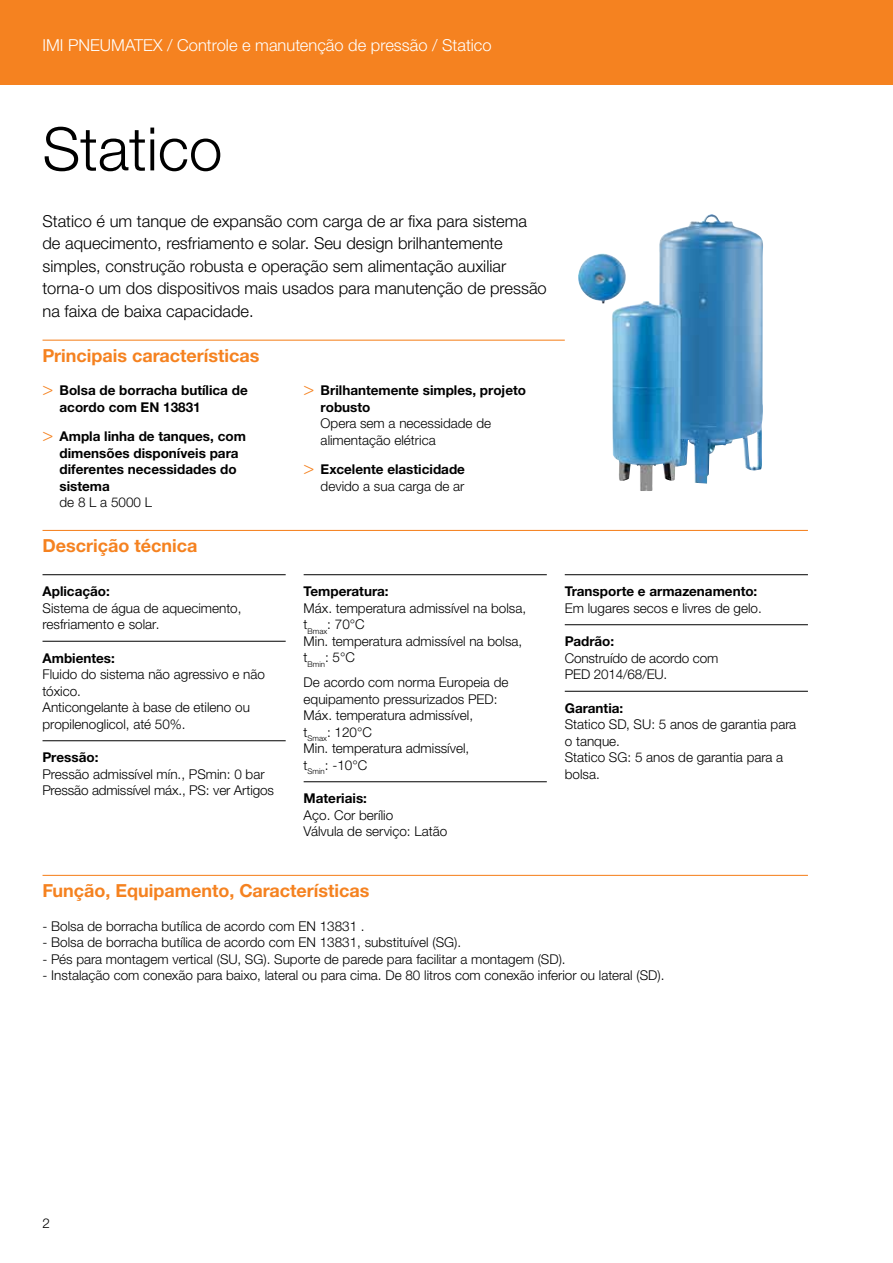
<style>
.page{position:relative;width:893px;height:1263px;background:#fff}
.page>*{position:absolute;margin:0;border:0;box-sizing:border-box;transform-origin:0 0}
.t1{font:300 60px "Helvetica Neue LTW1 G";color:#000}
.t2{font:700 18px "Helvetica Neue LTW1 G";color:#f58220}
.t3{font:300 16.5px/22.5px "Helvetica Neue LTW1 G";color:#000}
.t4{font:300 16.5px "Helvetica Neue LTW1 G";color:#fff}
.t5{font:300 13.5px/16.5px "Helvetica Neue LTW1 G";color:#000}
.t6{font:700 13.5px/16.5px "Helvetica Neue LTW1 G";color:#000}
.s1{font-family:"Helvetica Neue LT Std";font-weight:300;font-size:18px;color:#f58220}
.s2{font-weight:300}
</style>
<div class="page">
<div style="left:0;top:0;width:893px;height:85px;background:#f58220"></div>
<hr style="left:43px;top:340px;width:522px;height:1px;background:#f58220">
<hr style="left:43px;top:530px;width:765px;height:1px;background:#f58220">
<hr style="left:43px;top:574px;width:243px;height:1px;background:#000">
<hr style="left:43px;top:641px;width:243px;height:1px;background:#000">
<hr style="left:43px;top:740px;width:243px;height:1px;background:#000">
<hr style="left:304px;top:574px;width:243px;height:1px;background:#000">
<hr style="left:304px;top:781px;width:243px;height:1px;background:#000">
<hr style="left:565px;top:574px;width:243px;height:1px;background:#000">
<hr style="left:565px;top:624px;width:243px;height:1px;background:#000">
<hr style="left:565px;top:691px;width:243px;height:1px;background:#000">
<hr style="left:43px;top:875px;width:765px;height:1px;background:#f58220">
<img style="left:611px;top:214px;width:152px;height:277px">
<p class="t4" style="left:43px;top:35px;width:451px">IMI PNEUMATEX / Controle e manutenção de pressão / Statico</p>
<h1 class="t1" style="left:43px;top:112px;width:181px">Statico</h1>
<p class="t3" style="left:43px;top:210px;width:506px">Statico é um tanque de expansão com carga de ar fixa para sistema de aquecimento, resfriamento e solar. Seu design brilhantemente simples, construção robusta e operação sem alimentação auxiliar torna-o um dos dispositivos mais usados para manutenção de pressão na faixa de baixa capacidade.</p>
<h2 class="t2" style="left:43px;top:344px;width:218px">Principais características</h2>
<p class="t6" style="left:60px;top:382px;width:190px;text-indent:-17px"><span class="s1">&gt;</span> Bolsa de borracha butílica de acordo com EN 13831</p>
<p class="t6" style="left:60px;top:428px;width:188px;text-indent:-17px"><span class="s1">&gt;</span> Ampla linha de tanques, com dimensões disponíveis para diferentes necessidades do sistema</p>
<p class="t5" style="left:60px;top:494px;width:94px">de 8 L a 5000 L</p>
<p class="t6" style="left:321px;top:382px;width:207px;text-indent:-17px"><span class="s1">&gt;</span> Brilhantemente simples, projeto robusto</p>
<p class="t5" style="left:321px;top:415px;width:172px">Opera sem a necessidade de alimentação elétrica</p>
<p class="t6" style="left:304px;top:461px;width:163px;text-align:right"><span class="s1">&gt;</span> Excelente elasticidade <span class="s2">devido a sua carga de ar</span></p>
<h2 class="t2" style="left:43px;top:535px;width:156px">Descrição técnica</h2>
<p class="t6" style="left:43px;top:583px;width:69px">Aplicação:</p>
<p class="t5" style="left:43px;top:600px;width:200px">Sistema de água de aquecimento, resfriamento e solar.</p>
<p class="t6" style="left:43px;top:650px;width:74px">Ambientes:</p>
<p class="t5" style="left:43px;top:666px;width:224px">Fluido do sistema não agressivo e não tóxico.<br>Anticongelante à base de etileno ou propilenoglicol, até 50%.</p>
<p class="t6" style="left:43px;top:749px;width:57px">Pressão:</p>
<p class="t5" style="left:43px;top:766px;width:233px">Pressão admissível mín., PSmin: 0 bar<br>Pressão admissível máx., PS: ver Artigos</p>
<p class="t6" style="left:304px;top:583px;width:86px">Temperatura:</p>
<p class="t5" style="left:304px;top:600px;width:224px">Máx. temperatura admissível na bolsa, t<sub>Bmax</sub>: 70°C<br>Min. temperatura admissível na bolsa, t<sub>Bmin</sub>: 5°C</p>
<p class="t5" style="left:304px;top:674px;width:206px">De acordo com norma Europeia de equipamento pressurizados PED:<br>Máx. temperatura admissível,<br>t<sub>Smax</sub>: 120°C<br>Min. temperatura admissível,<br>t<sub>Smin</sub>: -10°C</p>
<p class="t6" style="left:304px;top:790px;width:65px">Materiais:</p>
<p class="t5" style="left:304px;top:807px;width:145px">Aço. Cor berílio<br>Válvula de serviço: Latão</p>
<p class="t6" style="left:565px;top:583px;width:194px">Transporte e armazenamento:</p>
<p class="t5" style="left:565px;top:600px;width:198px">Em lugares secos e livres de gelo.</p>
<p class="t6" style="left:565px;top:633px;width:51px">Padrão:</p>
<p class="t5" style="left:565px;top:650px;width:155px">Construído de acordo com<br>PED 2014/68/EU.</p>
<p class="t6" style="left:565px;top:700px;width:60px">Garantia:</p>
<p class="t5" style="left:565px;top:716px;width:233px">Statico SD, SU: 5 anos de garantia para o tanque.<br>Statico SG: 5 anos de garantia para a bolsa.</p>
<h2 class="t2" style="left:43px;top:880px;width:328px">Função, Equipamento, Características</h2>
<p class="t5" style="left:43px;top:917px;width:324px">- Bolsa de borracha butílica de acordo com EN 13831 .</p>
<p class="t5" style="left:43px;top:934px;width:420px">- Bolsa de borracha butílica de acordo com EN 13831, substituível (SG).</p>
<p class="t5" style="left:43px;top:950px;width:525px">- Pés para montagem vertical (SU, SG). Suporte de parede para facilitar a montagem (SD).</p>
<p class="t5" style="left:43px;top:967px;width:623px">- Instalação com conexão para baixo, lateral ou para cima. De 80 litros com conexão inferior ou lateral (SD).</p>
<p class="t5" style="left:43px;top:1215px;width:9px">2</p>
</div>
